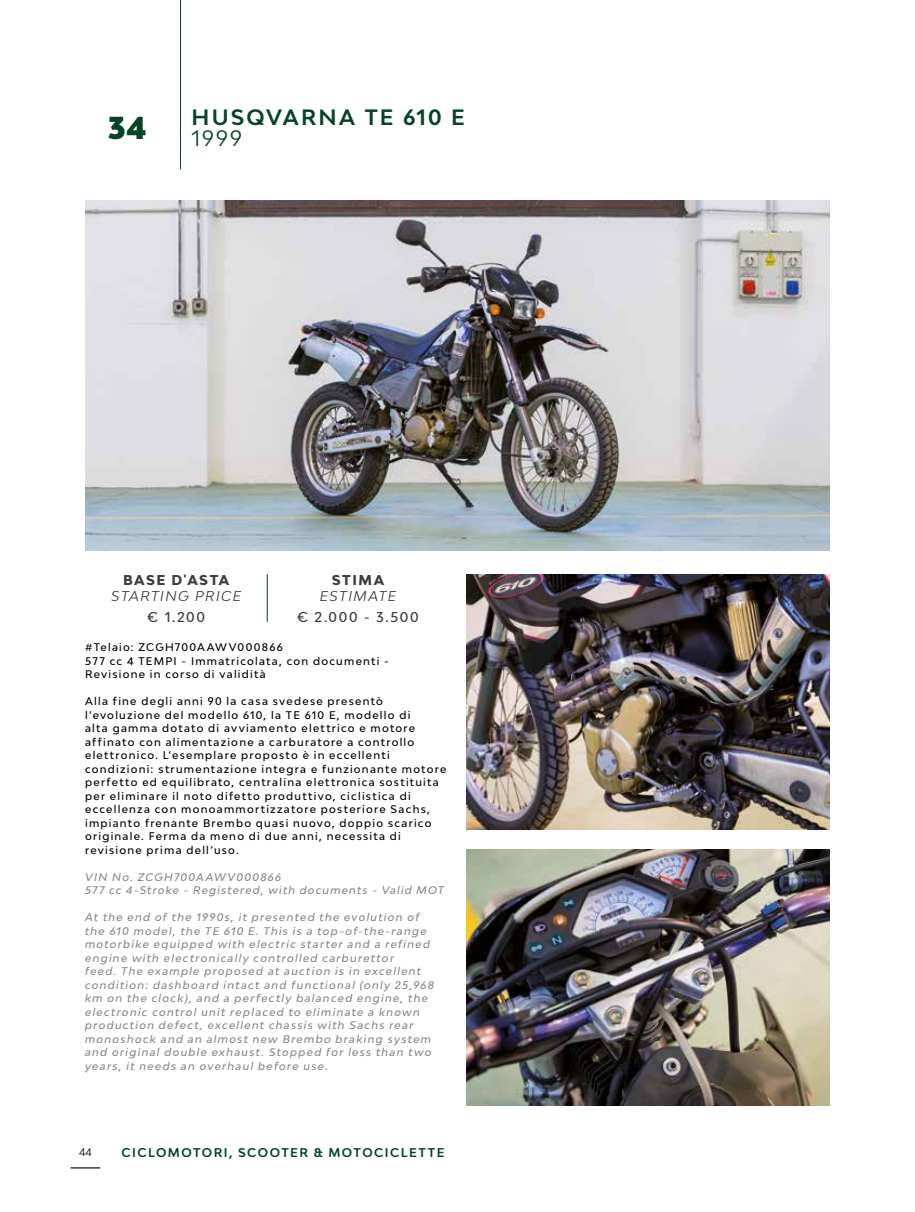
<style>
.page{position:relative;width:915px;height:1212px;background:#fff}
.page>*{position:absolute;margin:0;border:0;box-sizing:border-box;transform-origin:0 0}
.t1{font:900 30px "Bw Modelica";color:#074326}
.t2{font:700 21px "Bw Modelica";letter-spacing:.1em;color:#074326}
.t3{font:21px "Bw Modelica";color:#074326}
.t4{font:italic 13.5px "Bw Modelica";letter-spacing:.105em;color:#3c3c3b}
.t5{font:500 13.5px "Bw Modelica";letter-spacing:.125em;color:#3c3c3b}
.t6{font:800 13.5px "Bw Modelica";letter-spacing:.105em;color:#3c3c3b}
.t7{font:700 12px "Bw Modelica";letter-spacing:.12em;color:#074326}
.t8{font:500 10.5px/13.5px "Bw Modelica";letter-spacing:.12em;color:#000}
.t9{font:italic 500 10.5px/13.5px "Bw Modelica";letter-spacing:.12em;color:#878787}
.t10{font:10.5px "Bw Modelica";color:#000}
</style>
<div class="page">
<img style="left:85px;top:200px;width:744px;height:351px">
<img style="left:466px;top:574px;width:363px;height:256px">
<img style="left:466px;top:850px;width:363px;height:256px">
<hr style="left:180px;top:0;width:1px;height:169px;background:#074326">
<hr style="left:267px;top:574px;width:1px;height:48px;background:#074326">
<svg style="left:71px;top:1167px;width:29px;height:1px"></svg>
<h1 class="t1" style="left:108px;top:108px;width:40px">34</h1>
<h2 class="t2" style="left:191px;top:104px;width:274px">HUSQVARNA TE 610 E</h2>
<h2 class="t3" style="left:191px;top:125px;width:52px">1999</h2>
<p class="t6" style="left:123px;top:571px;width:108px">BASE D'ASTA</p>
<p class="t4" style="left:111px;top:587px;width:131px">STARTING PRICE</p>
<p class="t5" style="left:147px;top:608px;width:59px">€ 1.200</p>
<p class="t6" style="left:332px;top:571px;width:54px">STIMA</p>
<p class="t4" style="left:319px;top:587px;width:78px">ESTIMATE</p>
<p class="t5" style="left:297px;top:608px;width:123px">€ 2.000 - 3.500</p>
<p class="t8" style="left:85px;top:640px;width:305px">#Telaio: ZCGH700AAWV000866<br>577 cc 4 TEMPI - Immatricolata, con documenti -<br>Revisione in corso di validità</p>
<p class="t8" style="left:85px;top:694px;width:362px">Alla fine degli anni 90 la casa svedese presentò l’evoluzione del modello 610, la TE 610 E, modello di<br>alta gamma dotato di avviamento elettrico e motore affinato con alimentazione a carburatore a controllo elettronico. L’esemplare proposto è in eccellenti condizioni: strumentazione integra e funzionante motore perfetto ed equilibrato, centralina elettronica sostituita per eliminare il noto difetto produttivo, ciclistica di eccellenza con monoammortizzatore posteriore Sachs, impianto frenante Brembo quasi nuovo, doppio scarico originale. Ferma da meno di due anni, necessita di revisione prima dell’uso.</p>
<p class="t9" style="left:85px;top:870px;width:360px">VIN No. ZCGH700AAWV000866<br>577 cc 4-Stroke - Registered, with documents - Valid MOT</p>
<p class="t9" style="left:85px;top:910px;width:350px">At the end of the 1990s, it presented the evolution of the 610 model, the TE 610 E. This is a top-of-the-range motorbike equipped with electric starter and a refined engine with electronically controlled carburettor<br>feed. The example proposed at auction is in excellent condition: dashboard intact and functional (only 25,968 km on the clock), and a perfectly balanced engine, the electronic control unit replaced to eliminate a known production defect, excellent chassis with Sachs rear monoshock and an almost new Brembo braking system and original double exhaust. Stopped for less than two years, it needs an overhaul before use.</p>
<p class="t10" style="left:79px;top:1146px;width:14px">44</p>
<p class="t7" style="left:121px;top:1144px;width:324px">CICLOMOTORI, SCOOTER &amp; MOTOCICLETTE</p>
</div>
